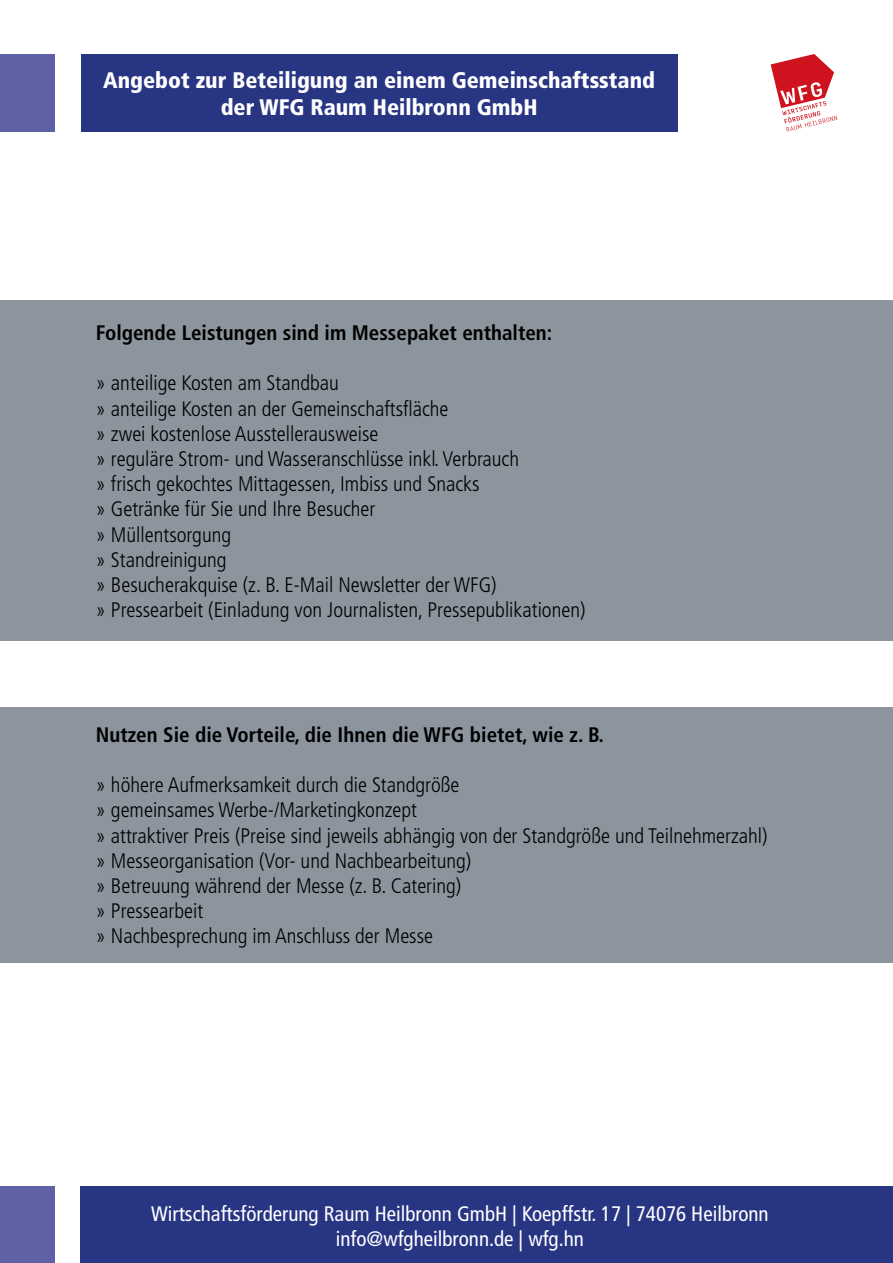
<style>
.page{position:relative;width:893px;height:1263px;background:#fff}
.page>*{position:absolute;margin:0;border:0;box-sizing:border-box;transform-origin:0 0}
.t1{font:900 condensed 22.5px/27px "Frutiger LT Pro";color:#fff;text-align:center}
.t2{font:300 condensed 21px/25.2px "Frutiger LT Pro";color:#000}
.t3{font:700 condensed 21px "Frutiger LT Pro";color:#000}
.t4{font:condensed 21px/25.2px "Frutiger LT Pro";color:#fff;text-align:center}
</style>
<div class="page">
<div style="left:81px;top:54px;width:596px;height:78px;background:#283583"></div>
<div style="left:81px;top:1186px;width:812px;height:77px;background:#283583"></div>
<div style="left:0;top:301px;width:893px;height:340px;background:#8c959d"></div>
<div style="left:0;top:707px;width:893px;height:255px;background:#8c959d"></div>
<div style="left:0;top:1186px;width:54px;height:77px;background:#5e61a3"></div>
<div style="left:0;top:54px;width:54px;height:78px;background:#5e61a3"></div>
<svg style="left:771px;top:54px;width:66px;height:78px"></svg>
<p class="t1" style="left:103px;top:66px;width:553px">Angebot zur Beteiligung an einem Gemeinschaftsstand der WFG Raum Heilbronn GmbH</p>
<p class="t3" style="left:96px;top:320px;width:458px">Folgende Leistungen sind im Messepaket enthalten:</p>
<p class="t2" style="left:96px;top:371px;width:491px">» anteilige Kosten am Standbau<br>» anteilige Kosten an der Gemeinschaftsfläche<br>» zwei kostenlose Ausstellerausweise<br>» reguläre Strom- und Wasseranschlüsse inkl. Verbrauch<br>» frisch gekochtes Mittagessen, Imbiss und Snacks<br>» Getränke für Sie und Ihre Besucher<br>» Müllentsorgung<br>» Standreinigung<br>» Besucherakquise (z. B. E-Mail Newsletter der WFG)<br>» Pressearbeit (Einladung von Journalisten, Pressepublikationen)</p>
<p class="t3" style="left:96px;top:722px;width:509px">Nutzen Sie die Vorteile, die Ihnen die WFG bietet, wie z. B.</p>
<p class="t2" style="left:96px;top:772px;width:673px">» höhere Aufmerksamkeit durch die Standgröße<br>» gemeinsames Werbe-/Marketingkonzept<br>» attraktiver Preis (Preise sind jeweils abhängig von der Standgröße und Teilnehmerzahl) » Messeorganisation (Vor- und Nachbearbeitung)<br>» Betreuung während der Messe (z. B. Catering)<br>» Pressearbeit<br>» Nachbesprechung im Anschluss der Messe</p>
<p class="t4" style="left:151px;top:1201px;width:619px">Wirtschaftsförderung Raum Heilbronn GmbH | Koepffstr. 17 | 74076 Heilbronn info@wfgheilbronn.de | wfg.hn</p>
</div>
